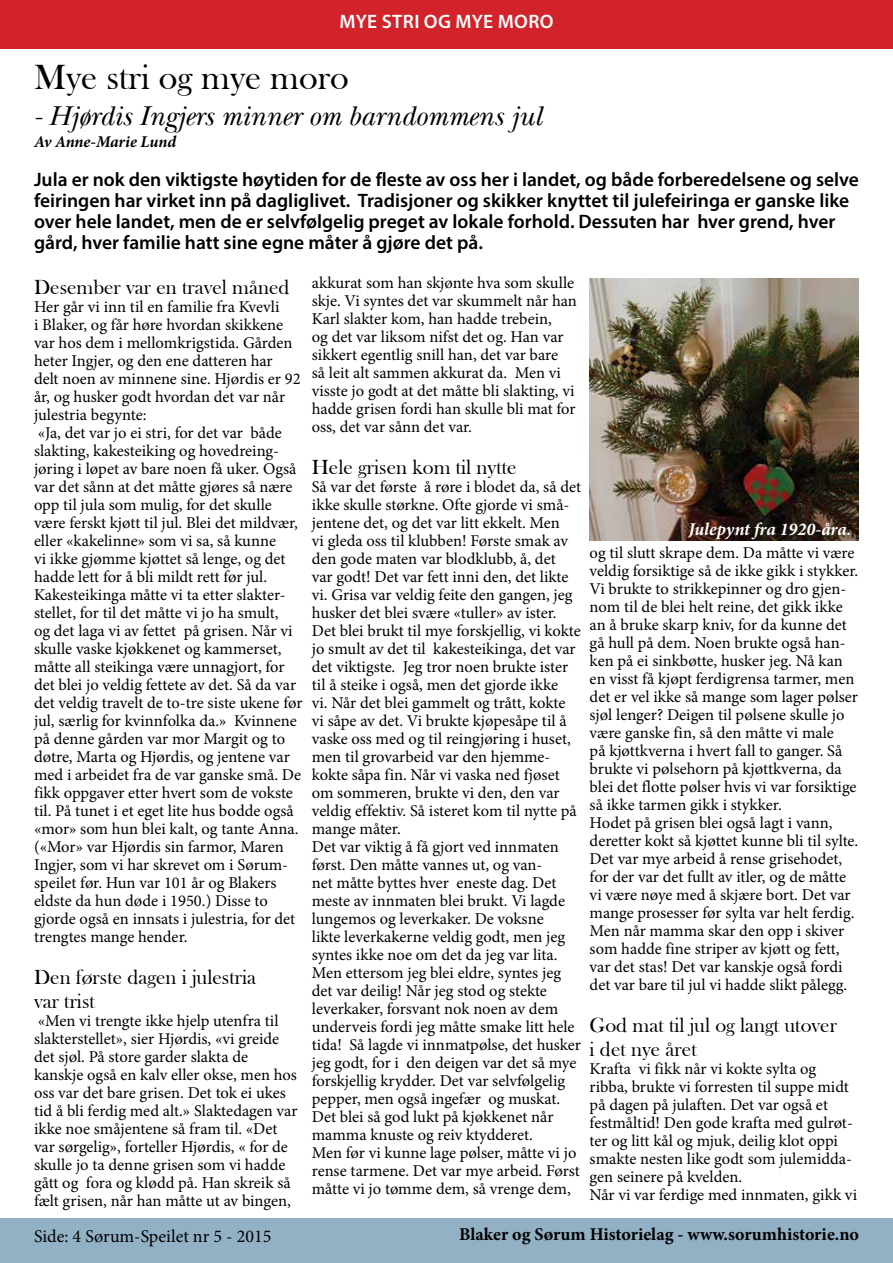
<style>
.page{position:relative;width:893px;height:1263px;background:#fff}
.page>*{position:absolute;margin:0;border:0;box-sizing:border-box;transform-origin:0 0}
.t1{font:36px "Bask Old Face";color:#000}
.t2{font:28.5px "Baskerville Old Style S Si Normal";color:#000}
.t3{font:21px/24px "Bask Old Face";color:#000}
.t4{font:600 19.5px/21px "Myriad Pro";color:#000}
.t5{font:600 19.5px "Myriad Pro";letter-spacing:.02em;color:#fff}
.t6{font:700 18px "Minion Pro";color:#000}
.t7{font:18px "Minion Pro";color:#000}
.t8{font:italic 700 18px "Minion Pro";color:#fff}
.t9{font:16.5px/18px "Minion Pro";color:#000}
.t10{font:italic 700 16.5px "Minion Pro";letter-spacing:-.01em;color:#000}
</style>
<div class="page">
<div style="left:0;top:1218px;width:893px;height:45px;background:#92b1c5"></div>
<div style="left:0;top:0;width:893px;height:49px;background:#d2232a"></div>
<img style="left:590px;top:279px;width:269px;height:261px">
<p class="t5" style="left:339px;top:9px;width:216px">MYE STRI OG MYE MORO</p>
<h1 class="t1" style="left:34px;top:57px;width:316px">Mye stri og mye moro</h1>
<h2 class="t2" style="left:34px;top:98px;width:509px">- Hjørdis Ingjers minner om barndommens jul</h2>
<p class="t10" style="left:34px;top:130px;width:144px">Av Anne-Marie Lund</p>
<p class="t4" style="left:34px;top:168px;width:826px">Jula er nok den viktigste høytiden for de fleste av oss her i landet, og både forberedelsene og selve feiringen har virket inn på dagliglivet. Tradisjoner og skikker knyttet til julefeiringa er ganske like over hele landet, men de er selvfølgelig preget av lokale forhold. Dessuten har hver grend, hver gård, hver familie hatt sine egne måter å gjøre det på.</p>
<p class="t3" style="left:34px;top:276px;width:257px">Desember var en travel måned</p>
<p class="t9" style="left:34px;top:298px;width:270px">Her går vi inn til en familie fra Kvevli<br>i Blaker, og får høre hvordan skikkene var hos dem i mellomkrigstida. Gården heter Ingjer, og den ene datteren har<br>delt noen av minnene sine. Hjørdis er 92 år, og husker godt hvordan det var når julestria begynte:<br>«Ja, det var jo ei stri, for det var både slakting, kakesteiking og hovedreing&shy;jøring i løpet av bare noen få uker. Også var det sånn at det måtte gjøres så nære opp til jula som mulig, for det skulle være ferskt kjøtt til jul. Blei det mildvær, eller «kakelinne» som vi sa, så kunne<br>vi ikke gjømme kjøttet så lenge, og det hadde lett for å bli mildt rett før jul.<br>Kakesteikinga måtte vi ta etter slakter&shy;stellet, for til det måtte vi jo ha smult,<br>og det laga vi av fettet på grisen. Når vi skulle vaske kjøkkenet og kammerset, måtte all steikinga være unnagjort, for det blei jo veldig fettete av det. Så da var det veldig travelt de to-tre siste ukene før jul, særlig for kvinnfolka da.» Kvinnene på denne gården var mor Margit og to døtre, Marta og Hjørdis, og jentene var med i arbeidet fra de var ganske små. De fikk oppgaver etter hvert som de vokste til. På tunet i et eget lite hus bodde også «mor» som hun blei kalt, og tante Anna. («Mor» var Hjørdis sin farmor, Maren Ingjer, som vi har skrevet om i Sørum&shy;speilet før. Hun var 101 år og Blakers eldste da hun døde i 1950.) Disse to gjorde også en innsats i julestria, for det trengtes mange hender.</p>
<p class="t3" style="left:34px;top:966px;width:224px">Den første dagen i julestria var trist</p>
<p class="t9" style="left:34px;top:1012px;width:265px">«Men vi trengte ikke hjelp utenfra til slakterstellet», sier Hjørdis, «vi greide det sjøl. På store garder slakta de kanskje også en kalv eller okse, men hos oss var det bare grisen. Det tok ei ukes tid å bli ferdig med alt.» Slaktedagen var ikke noe småjentene så fram til. «Det var sørgelig», forteller Hjørdis, « for de skulle jo ta denne grisen som vi hadde gått og fora og klødd på. Han skreik så fælt grisen, når han måtte ut av bingen,</p>
<p class="t9" style="left:312px;top:274px;width:267px">akkurat som han skjønte hva som skulle skje. Vi syntes det var skummelt når han Karl slakter kom, han hadde trebein,<br>og det var liksom nifst det og. Han var sikkert egentlig snill han, det var bare<br>så leit alt sammen akkurat da. Men vi visste jo godt at det måtte bli slakting, vi hadde grisen fordi han skulle bli mat for oss, det var sånn det var.</p>
<p class="t3" style="left:312px;top:456px;width:206px">Hele grisen kom til nytte</p>
<p class="t9" style="left:312px;top:478px;width:271px">Så var det første å røre i blodet da, så det ikke skulle størkne. Ofte gjorde vi små&shy;jentene det, og det var litt ekkelt. Men<br>vi gleda oss til klubben! Første smak av den gode maten var blodklubb, å, det<br>var godt! Det var fett inni den, det likte vi. Grisa var veldig feite den gangen, jeg husker det blei svære «tuller» av ister.<br>Det blei brukt til mye forskjellig, vi kokte jo smult av det til kakesteikinga, det var det viktigste. Jeg tror noen brukte ister til å steike i også, men det gjorde ikke<br>vi. Når det blei gammelt og trått, kokte vi såpe av det. Vi brukte kjøpesåpe til å vaske oss med og til reingjøring i huset, men til grovarbeid var den hjemme&shy;kokte såpa fin. Når vi vaska ned fjøset om sommeren, brukte vi den, den var veldig effektiv. Så isteret kom til nytte på mange måter.<br>Det var viktig å få gjort ved innmaten først. Den måtte vannes ut, og van-<br>net måtte byttes hver eneste dag. Det meste av innmaten blei brukt. Vi lagde lungemos og leverkaker. De voksne<br>likte leverkakerne veldig godt, men jeg syntes ikke noe om det da jeg var lita.<br>Men ettersom jeg blei eldre, syntes jeg det var deilig! Når jeg stod og stekte leverkaker, forsvant nok noen av dem underveis fordi jeg måtte smake litt hele tida! Så lagde vi innmatpølse, det husker jeg godt, for i den deigen var det så mye forskjellig krydder. Det var selvfølgelig pepper, men også ingefær og muskat.<br>Det blei så god lukt på kjøkkenet når mamma knuste og reiv ktydderet.<br>Men før vi kunne lage pølser, måtte vi jo rense tarmene. Det var mye arbeid. Først måtte vi jo tømme dem, så vrenge dem,</p>
<p class="t8" style="left:688px;top:516px;width:165px">Julepynt fra 1920-åra.</p>
<p class="t9" style="left:590px;top:544px;width:270px">og til slutt skrape dem. Da måtte vi være veldig forsiktige så de ikke gikk i stykker.<br>Vi brukte to strikkepinner og dro gjen&shy;nom til de blei helt reine, det gikk ikke an å bruke skarp kniv, for da kunne det gå hull på dem. Noen brukte også han&shy;ken på ei sinkbøtte, husker jeg. Nå kan en visst få kjøpt ferdigrensa tarmer, men det er vel ikke så mange som lager pølser sjøl lenger? Deigen til pølsene skulle jo være ganske fin, så den måtte vi male<br>på kjøttkverna i hvert fall to ganger. Så brukte vi pølsehorn på kjøttkverna, da blei det flotte pølser hvis vi var forsiktige så ikke tarmen gikk i stykker.<br>Hodet på grisen blei også lagt i vann, deretter kokt så kjøttet kunne bli til sylte.<br>Det var mye arbeid å rense grisehodet, for der var det fullt av itler, og de måtte vi være nøye med å skjære bort. Det var mange prosesser før sylta var helt ferdig.<br>Men når mamma skar den opp i skiver som hadde fine striper av kjøtt og fett, var det stas! Det var kanskje også fordi det var bare til jul vi hadde slikt pålegg.</p>
<p class="t3" style="left:590px;top:1014px;width:249px">God mat til jul og langt utover i det nye året</p>
<p class="t9" style="left:590px;top:1060px;width:269px">Krafta vi fikk når vi kokte sylta og ribba, brukte vi forresten til suppe midt på dagen på julaften. Det var også et festmåltid! Den gode krafta med gulrøt&shy;ter og litt kål og mjuk, deilig klot oppi smakte nesten like godt som julemidda&shy;gen seinere på kvelden.<br>Når vi var ferdige med innmaten, gikk vi</p>
<p class="t7" style="left:34px;top:1224px;width:239px">Side: 4 Sørum-Speilet nr 5 - 2015</p>
<p class="t6" style="left:459px;top:1221px;width:401px">Blaker og Sørum Historielag - www.sorumhistorie.no</p>
</div>
